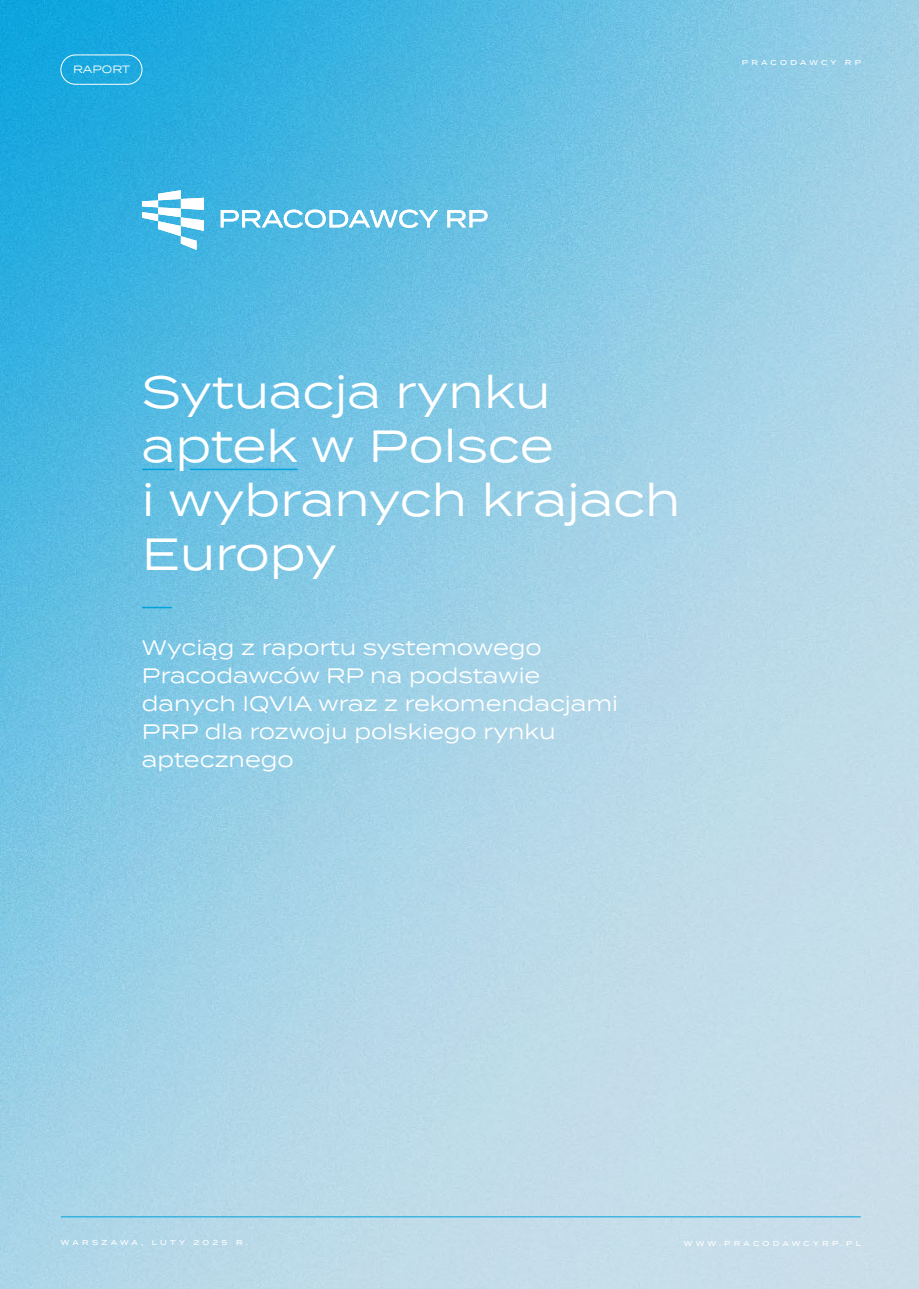
<style>
.page{position:relative;width:919px;height:1289px;background:#fff}
.page>*{position:absolute;margin:0;border:0;box-sizing:border-box;transform-origin:0 0}
.t1{font:45px/54px "Termina";color:#fff}
.t2{font:20.85px/27.9px "Termina";color:#fff}
.t3{font:10.65px "Termina";color:#fff}
.t4{font:500 7.05px "Termina";letter-spacing:.46em;color:#fff}
</style>
<div class="page">
<img style="left:0;top:0;width:918px;height:1288px">
<div style="left:61px;top:55px;width:81px;height:30px;border:1px solid #fff;border-radius:15px"></div>
<hr style="left:61px;top:1216px;width:799px;height:1px;background:#00a2de">
<hr style="left:142px;top:606px;width:30px;height:2px;background:#00a2de">
<hr style="left:142px;top:468px;width:33px;height:2px;background:#00a2de">
<hr style="left:190px;top:468px;width:108px;height:2px;background:#00a2de">
<svg style="left:142px;top:190px;width:62px;height:60px"></svg>
<svg style="left:221px;top:209px;width:217px;height:19px"></svg>
<svg style="left:447px;top:210px;width:40px;height:17px"></svg>
<p class="t3" style="left:73px;top:61px;width:59px">RAPORT</p>
<p class="t4" style="left:741px;top:57px;width:121px">PRACODAWCY RP</p>
<h1 class="t1" style="left:142px;top:363px;width:540px">Sytuacja rynku aptek w Polsce<br>i wybranych krajach<br>Europy</h1>
<p class="t2" style="left:142px;top:633px;width:478px">Wyciąg z raportu systemowego<br>Pracodawców RP na podstawie danych IQVIA wraz z rekomendacjami<br>PRP dla rozwoju polskiego rynku aptecznego</p>
<p class="t4" style="left:61px;top:1237px;width:188px">WARSZAWA, LUTY 2025 R.</p>
<p class="t4" style="left:683px;top:1237px;width:179px">WWW.PRACODAWCYRP.PL</p>
</div>
